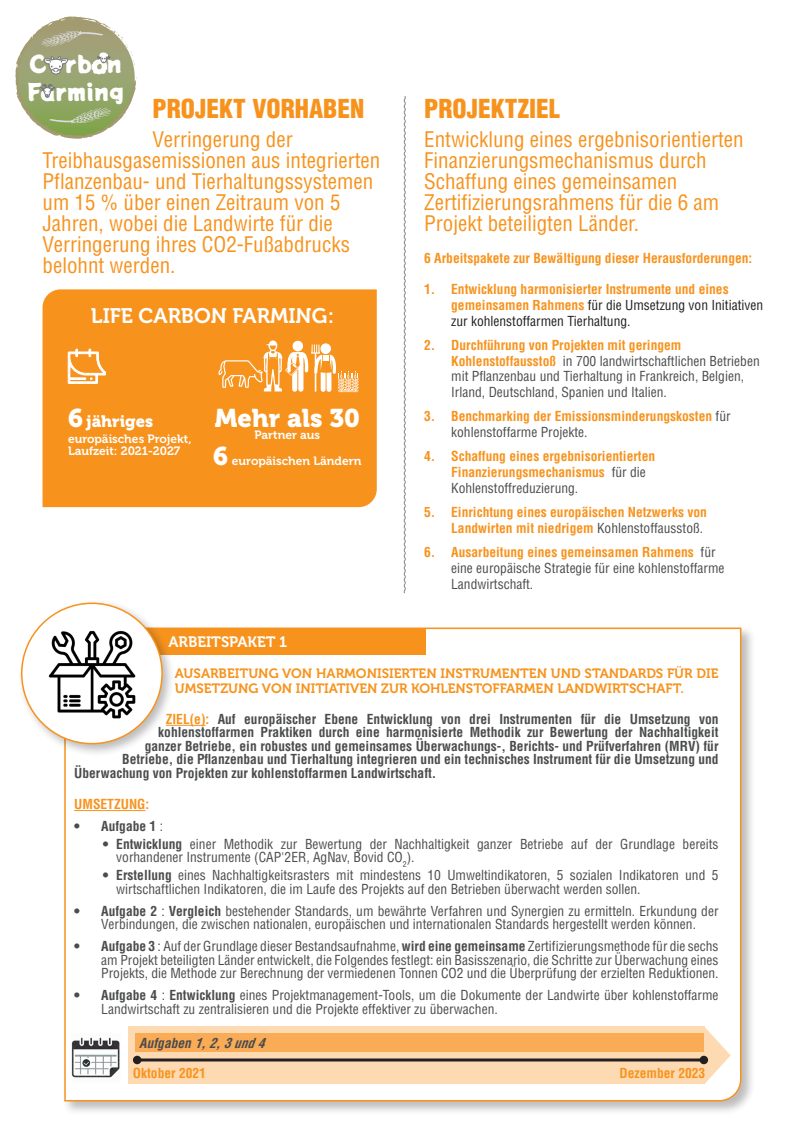
<style>
.page{position:relative;width:808px;height:1127px;background:#fff}
.page>*{position:absolute;margin:0;border:0;box-sizing:border-box;transform-origin:0 0}
.t1{font:900 condensed 25.5px "Helvetica LT Std";color:#f7931d}
.t2{font:25.5px "Museo 900";color:#fff}
.t3{font:23.1px/27.8px "Potta One";color:#fff}
.t4{font:condensed 21px/21px "Helvetica LT Std";color:#f7931d}
.t5{font:21px "Museo 700";color:#fff}
.t6{font:16.5px "Museo 900";color:#fff}
.t7{font:15px "Museo 700";color:#fff}
.t8{font:condensed 13.5px/13.5px "Helvetica LT Std";color:#4b4c4d}
.t9{font:700 condensed 13.5px/15.8px "Helvetica LT Std";color:#f7931d}
.t10{font:700 condensed 13.5px "Helvetica LT Std";color:#4b4c4d}
.t11{font:13.5px/15px "Museo 700";color:#f7931d}
.t12{font:italic 700 condensed 13.5px "Helvetica LT Std";color:#4b4c4d}
.t13{font:12px/12px "Museo 700";color:#fff}
.s1{font-size:25.5px}
.s2{font-family:"Museo 900";font-size:25.5px}
.s3{font-weight:400;color:#231f20}
.s4{font-weight:700;color:#f7931d}
.s5{font-weight:400;color:#4b4c4d}
.s6{color:#f7931d}
.s7{font-weight:400}
.s8{font-weight:700}
</style>
<div class="page">
<div style="left:62px;top:626px;width:694px;height:490px;background:#231f20;opacity:.3"></div>
<svg style="left:64px;top:627px;width:678px;height:475px"></svg>
<div style="left:143px;top:629px;width:283px;height:25px;background:#f7931d"></div>
<div style="left:17px;top:598px;width:158px;height:159px;background:#231f20;opacity:.3"></div>
<div style="left:22px;top:603px;width:140px;height:141px;background:#fff;border-radius:50%"></div>
<svg style="left:403px;top:96px;width:3px;height:498px"></svg>
<svg style="left:15px;top:17px;width:122px;height:122px"></svg>
<img style="left:48px;top:630px;width:88px;height:89px">
<div style="left:43px;top:289px;width:334px;height:218px;background:#f7931d"></div>
<svg style="left:68px;top:349px;width:38px;height:35px"></svg>
<svg style="left:704px;top:1026px;width:27px;height:58px"></svg>
<div style="left:128px;top:1026px;width:576px;height:58px;background:#fedab3"></div>
<div style="left:133px;top:1056px;width:8px;height:8px;background:#231f20;border-radius:50%"></div>
<div style="left:699px;top:1056px;width:9px;height:8px;background:#231f20;border-radius:50%"></div>
<hr style="left:137px;top:1058px;width:567px;height:3px;background:#231f20">
<img style="left:70px;top:1032px;width:51px;height:50px">
<div style="left:135px;top:1033px;width:569px;height:19px;background:#faab55"></div>
<svg style="left:218px;top:340px;width:141px;height:52px"></svg>
<p class="t3" style="left:27px;top:49px;width:98px">C rbon<br>Farming</p>
<p class="t1" style="left:152px;top:92px;width:213px">PROJEKT VORHABEN</p>
<p class="t4" style="left:43px;top:129px;width:339px;text-indent:110px">Verringerung der<br>Treibhausgasemissionen aus integrierten<br>Pflanzenbau- und Tierhaltungssystemen um 15 % über einen Zeitraum von 5<br>Jahren, wobei die Landwirte für die<br>Verringerung ihres CO2-Fußabdrucks belohnt werden.</p>
<p class="t5" style="left:91px;top:304px;width:245px">LIFE CARBON FARMING:</p>
<p class="t6" style="left:68px;top:412px;width:87px"><span class="s1">6</span> jähriges</p>
<p class="t13" style="left:68px;top:433px;width:125px">europäisches Projekt,<br>Laufzeit: 2021-2027</p>
<p class="t2" style="left:215px;top:403px;width:147px">Mehr als 30</p>
<p class="t13" style="left:255px;top:429px;width:67px">Partner aus</p>
<p class="t13" style="left:213px;top:455px;width:150px"><span class="s2">6</span> europäischen Ländern</p>
<p class="t7" style="left:168px;top:634px;width:120px">ARBEITSPAKET 1</p>
<p class="t1" style="left:424px;top:92px;width:138px">PROJEKTZIEL</p>
<p class="t4" style="left:424px;top:129px;width:321px">Entwicklung eines ergebnisorientierten Finanzierungsmechanismus durch Schaffung eines gemeinsamen Zertifizierungsrahmens für die 6 am Projekt beteiligten Länder.</p>
<p class="t9" style="left:424px;top:250px;width:330px">6 Arbeitspakete zur Bewältigung dieser Herausforderungen:</p>
<p class="t9" style="left:451px;top:281px;width:313px;text-indent:-27px">1. Entwicklung harmonisierter Instrumente und eines gemeinsamen Rahmens <span class="s3">für die Umsetzung von Initiativen zur kohlenstoffarmen Tierhaltung.</span></p>
<p class="t8" style="left:451px;top:337px;width:310px;line-height:15.8px;text-indent:-27px"><span class="s4">2. Durchführung von Projekten mit geringem Kohlenstoffausstoß</span> in 700 landwirtschaftlichen Betrieben mit Pflanzenbau und Tierhaltung in Frankreich, Belgien, Irland, Deutschland, Spanien und Italien.</p>
<p class="t9" style="left:451px;top:408px;width:281px;text-indent:-27px">3. Benchmarking der Emissionsminderungskosten <span class="s5">für kohlenstoffarme Projekte.</span></p>
<p class="t9" style="left:451px;top:448px;width:205px;text-indent:-27px">4. Schaffung eines ergebnisorientierten<br>Finanzierungsmechanismus <span class="s5">für die<br>Kohlenstoffreduzierung.</span></p>
<p class="t9" style="left:424px;top:504px;width:284px;text-align:right">5. Einrichtung eines europäischen Netzwerks von<br>Landwirten mit niedrigem <span class="s5">Kohlenstoffausstoß.</span></p>
<p class="t8" style="left:451px;top:544px;width:275px;line-height:15.8px;text-indent:-27px"><span class="s4">6. Ausarbeitung eines gemeinsamen Rahmens</span> für eine europäische Strategie für eine kohlenstoffarme<br>Landwirtschaft.</p>
<p class="t11" style="left:175px;top:666px;width:545px">AUSARBEITUNG VON HARMONISIERTEN INSTRUMENTEN UND STANDARDS FÜR DIE<br>UMSETZUNG VON INITIATIVEN ZUR KOHLENSTOFFARMEN LANDWIRTSCHAFT.</p>
<p class="t10" style="left:166px;top:710px;width:554px"><span class="s6">ZIEL(e):</span> Auf europäischer Ebene Entwicklung von drei Instrumenten für die Umsetzung von</p>
<p class="t10" style="left:158px;top:724px;width:562px">kohlenstoffarmen Praktiken durch eine harmonisierte Methodik zur Bewertung der Nachhaltigkeit</p>
<p class="t10" style="left:145px;top:737px;width:575px">ganzer Betriebe, ein robustes und gemeinsames Überwachungs-, Berichts- und Prüfverfahren (MRV) für</p>
<p class="t10" style="left:122px;top:751px;width:598px">Betriebe, die Pflanzenbau und Tierhaltung integrieren und ein technisches Instrument für die Umsetzung und</p>
<p class="t10" style="left:74px;top:764px;width:364px">Überwachung von Projekten zur kohlenstoffarmen Landwirtschaft.</p>
<p class="t9" style="left:74px;top:796px;width:77px">UMSETZUNG:</p>
<p class="t10" style="left:74px;top:818px;width:90px">• Aufgabe 1 <span class="s7">:</span></p>
<p class="t8" style="left:116px;top:837px;width:604px;text-indent:-14px"><span class="s8">• Entwicklung</span> einer Methodik zur Bewertung der Nachhaltigkeit ganzer Betriebe auf der Grundlage bereits vorhandener Instrumente (CAP'2ER, AgNav, Bovid CO<sub>2</sub>).</p>
<p class="t8" style="left:116px;top:868px;width:604px;text-indent:-14px"><span class="s8">• Erstellung</span> eines Nachhaltigkeitsrasters mit mindestens 10 Umweltindikatoren, 5 sozialen Indikatoren und 5 wirtschaftlichen Indikatoren, die im Laufe des Projekts auf den Betrieben überwacht werden sollen.</p>
<p class="t8" style="left:74px;top:904px;width:646px;text-align:center"><span class="s8">• Aufgabe 2</span> : <span class="s8">Vergleich</span> bestehender Standards, um bewährte Verfahren und Synergien zu ermitteln. Erkundung der<br>Verbindungen, die zwischen nationalen, europäischen und internationalen Standards hergestellt werden können.</p>
<p class="t8" style="left:101px;top:939px;width:619px;text-align:justify;text-indent:-27px"><span class="s8">• Aufgabe 3</span> : Auf der Grundlage dieser Bestandsaufnahme, <span class="s8">wird eine gemeinsame</span> Zertifizierungsmethode für die sechs am Projekt beteiligten Länder entwickelt, die Folgendes festlegt: ein Basisszenario, die Schritte zur Überwachung eines Projekts, die Methode zur Berechnung der vermiedenen Tonnen CO2 und die Überprüfung der erzielten Reduktionen.</p>
<p class="t8" style="left:101px;top:988px;width:619px;text-indent:-27px"><span class="s8">• Aufgabe 4</span> : <span class="s8">Entwicklung</span> eines Projektmanagement-Tools, um die Dokumente der Landwirte über kohlenstoffarme<br>Landwirtschaft zu zentralisieren und die Projekte effektiver zu überwachen.</p>
<p class="t12" style="left:139px;top:1035px;width:126px">Aufgaben 1, 2, 3 und 4</p>
<p class="t9" style="left:133px;top:1065px;width:75px">Oktober 2021</p>
<p class="t9" style="left:619px;top:1065px;width:87px">Dezember 2023</p>
</div>
